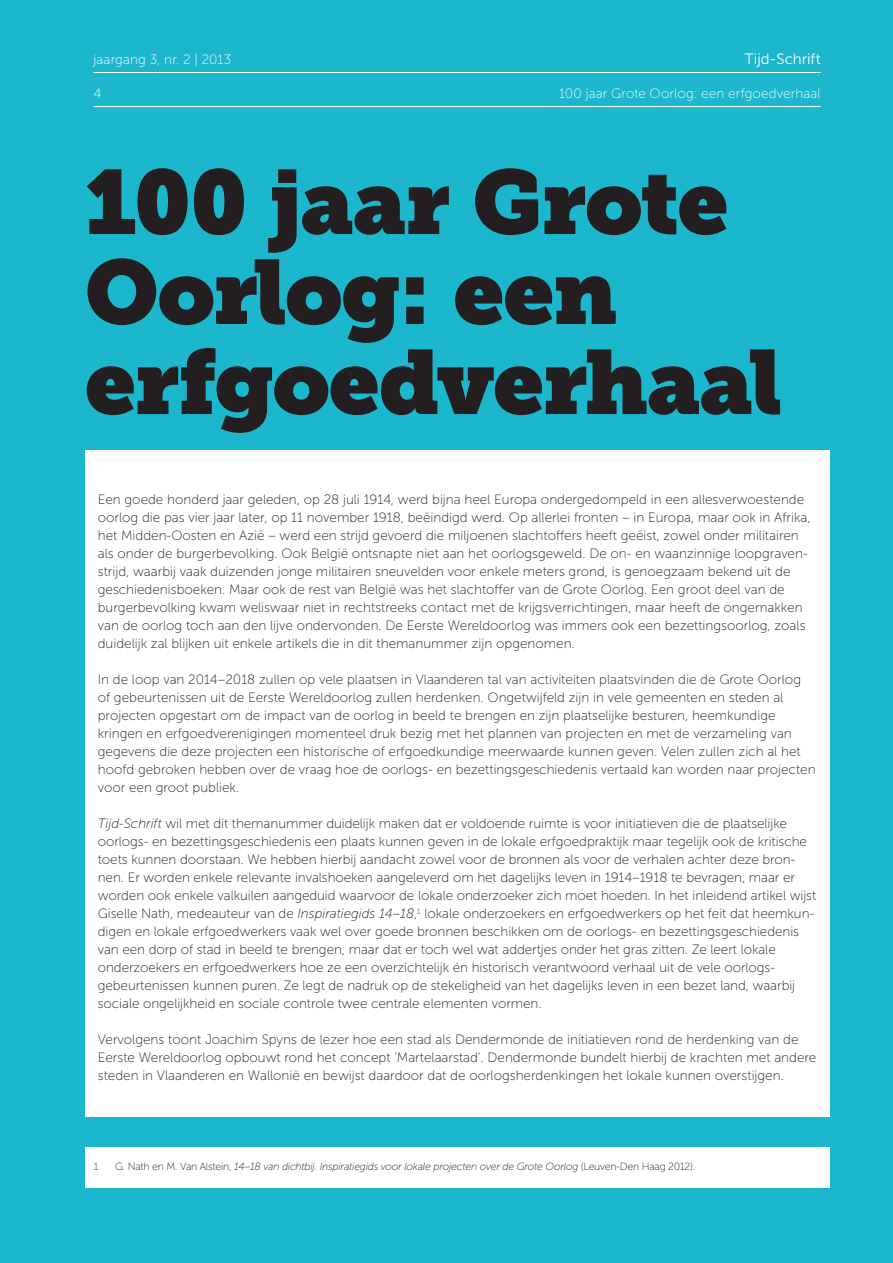
<style>
.page{position:relative;width:893px;height:1263px;background:#1cb6cd}
.page>*{position:absolute;margin:0;border:0;box-sizing:border-box;transform-origin:0 0}
.t1{font:90px/90px "Museo Slab";letter-spacing:-.015em;color:#231f20}
.t2{font:15px "Museo Sans 300";letter-spacing:.005em;color:#fff}
.t3{font:13.5px/18px "Museo Sans 100";color:#231f20}
.t4{font:13.5px "Museo Sans 100";letter-spacing:.01em;color:#fff}
.t5{font:italic 10.5px "Museo Sans 100";letter-spacing:-.02em;color:#231f20}
.t6{font:10.5px "Museo Sans 100";color:#231f20}
.s1{font-style:italic}
.s2{font-style:normal}
</style>
<div class="page">
<div style="left:85px;top:450px;width:744px;height:666px;background:#fff"></div>
<hr style="left:94px;top:106px;width:727px;height:1px;background:#fff">
<hr style="left:94px;top:72px;width:727px;height:1px;background:#fff">
<div style="left:85px;top:1148px;width:744px;height:40px;background:#fff"></div>
<p class="t4" style="left:94px;top:52px;width:139px">jaargang 3, nr. 2 | 2013</p>
<p class="t4" style="left:94px;top:86px;width:9px">4</p>
<p class="t2" style="left:745px;top:51px;width:77px">Tijd-Schrift</p>
<p class="t4" style="left:559px;top:86px;width:263px">100 jaar Grote Oorlog: een erfgoedverhaal</p>
<h1 class="t1" style="left:85px;top:158px;width:699px">100 jaar Grote<br>Oorlog: een erfgoedverhaal</h1>
<p class="t3" style="left:98px;top:491px;width:714px">Een goede honderd jaar geleden, op 28 juli 1914, werd bijna heel Europa ondergedompeld in een allesverwoestende oorlog die pas vier jaar later, op 11 november 1918, beëindigd werd. Op allerlei fronten – in Europa, maar ook in Afrika, het Midden-Oosten en Azië – werd een strijd gevoerd die miljoenen slachtoffers heeft geëist, zowel onder militairen als onder de burgerbevolking. Ook België ontsnapte niet aan het oorlogsgeweld. De on- en waanzinnige loopgraven&shy;strijd, waarbij vaak duizenden jonge militairen sneuvelden voor enkele meters grond, is genoegzaam bekend uit de geschiedenisboeken. Maar ook de rest van België was het slachtoffer van de Grote Oorlog. Een groot deel van de burgerbevolking kwam weliswaar niet in rechtstreeks contact met de krijgsverrichtingen, maar heeft de ongemakken van de oorlog toch aan den lijve ondervonden. De Eerste Wereldoorlog was immers ook een bezettingsoorlog, zoals duidelijk zal blijken uit enkele artikels die in dit themanummer zijn opgenomen.</p>
<p class="t3" style="left:98px;top:670px;width:719px">In de loop van 2014–2018 zullen op vele plaatsen in Vlaanderen tal van activiteiten plaatsvinden die de Grote Oorlog of gebeurtenissen uit de Eerste Wereldoorlog zullen herdenken. Ongetwijfeld zijn in vele gemeenten en steden al projecten opgestart om de impact van de oorlog in beeld te brengen en zijn plaatselijke besturen, heemkundige kringen en erfgoedverenigingen momenteel druk bezig met het plannen van projecten en met de verzameling van gegevens die deze projecten een historische of erfgoedkundige meerwaarde kunnen geven. Velen zullen zich al het hoofd gebroken hebben over de vraag hoe de oorlogs- en bezettingsgeschiedenis vertaald kan worden naar projecten voor een groot publiek.</p>
<p class="t3" style="left:98px;top:814px;width:720px"><span class="s1">Tijd-Schrift</span> wil met dit themanummer duidelijk maken dat er voldoende ruimte is voor initiatieven die de plaatselijke oorlogs- en bezettingsgeschiedenis een plaats kunnen geven in de lokale erfgoedpraktijk maar tegelijk ook de kritische toets kunnen doorstaan. We hebben hierbij aandacht zowel voor de bronnen als voor de verhalen achter deze bron&shy;nen. Er worden enkele relevante invalshoeken aangeleverd om het dagelijks leven in 1914–1918 te bevragen, maar er worden ook enkele valkuilen aangeduid waarvoor de lokale onderzoeker zich moet hoeden. In het inleidend artikel wijst Giselle Nath, medeauteur van de <span class="s1">Inspiratiegids 14–18</span>,<sup>1</sup> lokale onderzoekers en erfgoedwerkers op het feit dat heemkun&shy;digen en lokale erfgoedwerkers vaak wel over goede bronnen beschikken om de oorlogs- en bezettingsgeschiedenis van een dorp of stad in beeld te brengen, maar dat er toch wel wat addertjes onder het gras zitten. Ze leert lokale onderzoekers en erfgoedwerkers hoe ze een overzichtelijk én historisch verantwoord verhaal uit de vele oorlogs&shy;gebeurtenissen kunnen puren. Ze legt de nadruk op de stekeligheid van het dagelijks leven in een bezet land, waarbij sociale ongelijkheid en sociale controle twee centrale elementen vormen.</p>
<p class="t3" style="left:98px;top:1031px;width:720px">Vervolgens toont Joachim Spyns de lezer hoe een stad als Dendermonde de initiatieven rond de herdenking van de<br>Eerste Wereldoorlog opbouwt rond het concept ‘Martelaarstad’. Dendermonde bundelt hierbij de krachten met andere steden in Vlaanderen en Wallonië en bewijst daardoor dat de oorlogsherdenkingen het lokale kunnen overstijgen.</p>
<p class="t6" style="left:94px;top:1161px;width:6px">1</p>
<p class="t5" style="left:115px;top:1161px;width:582px"><span class="s2">G. Nath en M. Van Alstein,</span> 14–18 van dichtbij. Inspiratiegids voor lokale projecten over de Grote Oorlog <span class="s2">(Leuven-Den Haag 2012).</span></p>
</div>
